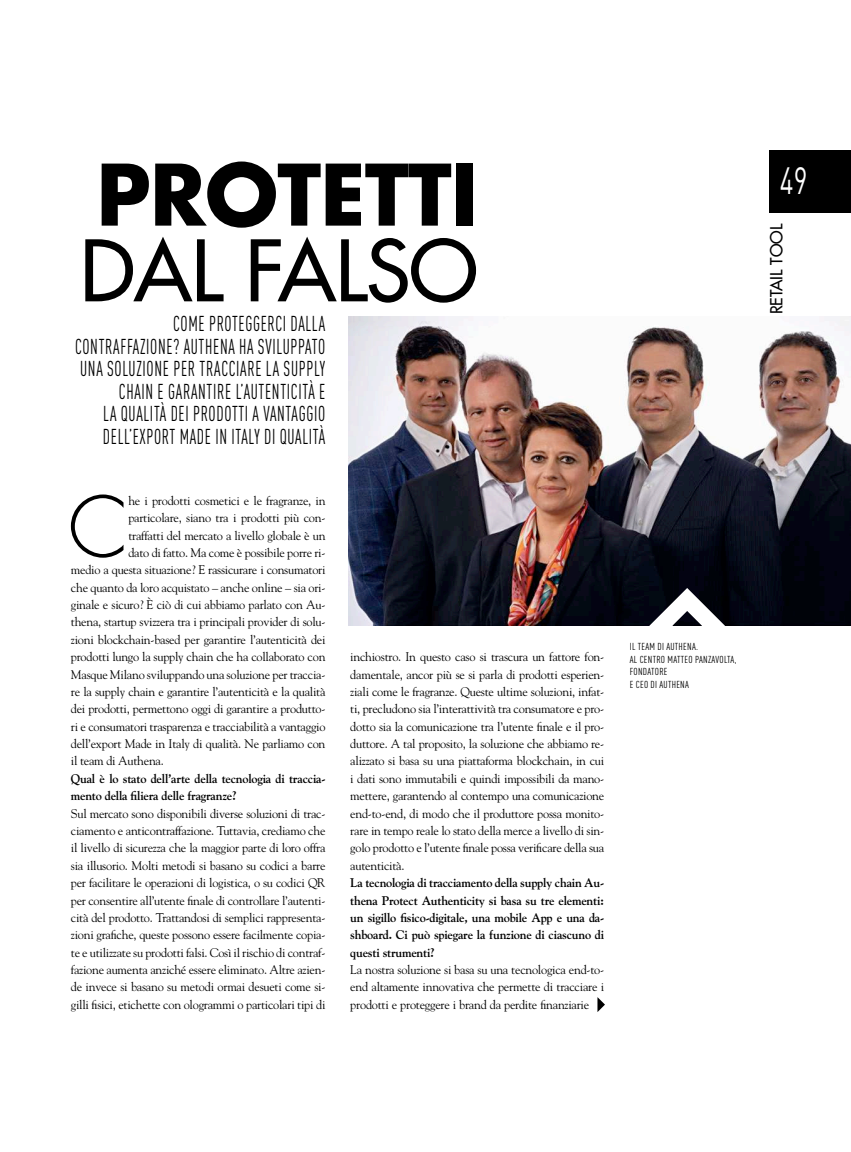
<style>
.page{position:relative;width:851px;height:1152px;background:#fff}
.page>*{position:absolute;margin:0;border:0;box-sizing:border-box;transform-origin:0 0}
.t1{font:700 82.25px "Futura Std";letter-spacing:-.01em;color:#000}
.t2{font:500 82.25px "Futura Std";letter-spacing:-.01em;color:#000}
.t3{font:300 81.62px "Futura Std";color:#000}
.t4{font:37.5px "DIN Pro";color:#fff;scale:.7 1}
.t5{font:condensed 21.25px/22.5px "DIN Pro";letter-spacing:.04em;color:#000;text-align:right;scale:.8 1}
.t6{font:500 16.25px "Futura Std";color:#000}
.t7{font:12.5px/17.4px "Goudy Std";letter-spacing:-.02em;color:#000;text-align:justify}
.t8{font:700 12.5px/17.4px "Goudy Std";letter-spacing:-.02em;color:#000}
.t9{font:condensed 10px/12.5px "DIN Pro";letter-spacing:.03em;color:#000}
</style>
<div class="page">
<img style="left:348px;top:316px;width:502px;height:310px">
<div style="left:769px;top:150px;width:81px;height:63px;background:#000"></div>
<svg style="left:597px;top:997px;width:8px;height:15px"></svg>
<svg style="left:637px;top:576px;width:99px;height:50px"></svg>
<h1 class="t1" style="left:96px;top:140px;width:382px">PROTETTI</h1>
<h1 class="t2" style="left:80px;top:219px;width:399px">DAL FALSO</h1>
<h3 class="t5" style="left:75px;top:311px;width:314px">COME PROTEGGERCI DALLA CONTRAFFAZIONE? AUTHENA HA SVILUPPATO UNA SOLUZIONE PER TRACCIARE LA SUPPLY CHAIN E GARANTIRE L’AUTENTICITÀ E<br>LA QUALITÀ DEI PRODOTTI A VANTAGGIO DELL’EXPORT MADE IN ITALY DI QUALITÀ</h3>
<h2 class="t3" style="left:68px;top:477px;width:62px">C</h2>
<p class="t7" style="left:128px;top:491px;width:199px">he i prodotti cosmetici e le fragranze, in</p>
<p class="t7" style="left:128px;top:509px;width:199px">particolare, siano tra i prodotti più con-</p>
<p class="t7" style="left:128px;top:526px;width:199px">traffatti del mercato a livello globale è un</p>
<p class="t7" style="left:128px;top:544px;width:199px">dato di fatto. Ma come è possibile porre ri-</p>
<p class="t7" style="left:71px;top:561px;width:256px">medio a questa situazione? E rassicurare i consumatori</p>
<p class="t7" style="left:71px;top:578px;width:256px">che quanto da loro acquistato – anche online – sia ori-</p>
<p class="t7" style="left:71px;top:596px;width:256px">ginale e sicuro? È ciò di cui abbiamo parlato con Au-</p>
<p class="t7" style="left:71px;top:613px;width:256px">thena, startup svizzera tra i principali provider di solu-</p>
<p class="t7" style="left:71px;top:630px;width:256px">zioni blockchain-based per garantire l’autenticità dei</p>
<p class="t7" style="left:71px;top:648px;width:256px">prodotti lungo la supply chain che ha collaborato con</p>
<p class="t7" style="left:71px;top:665px;width:256px">Masque Milano sviluppando una soluzione per traccia-</p>
<p class="t7" style="left:71px;top:683px;width:256px">re la supply chain e garantire l’autenticità e la qualità</p>
<p class="t7" style="left:71px;top:700px;width:256px">dei prodotti, permettono oggi di garantire a produtto-</p>
<p class="t7" style="left:71px;top:717px;width:256px">ri e consumatori trasparenza e tracciabilità a vantaggio</p>
<p class="t7" style="left:71px;top:735px;width:256px">dell’export Made in Italy di qualità. Ne parliamo con</p>
<p class="t7" style="left:71px;top:752px;width:94px">il team di Authena.</p>
<p class="t8" style="left:71px;top:770px;width:256px">Qual è lo stato dell’arte della tecnologia di traccia&shy;mento della filiera delle fragranze?</p>
<p class="t7" style="left:71px;top:804px;width:256px">Sul mercato sono disponibili diverse soluzioni di trac&shy;ciamento e anticontraffazione. Tuttavia, crediamo che il livello di sicurezza che la maggior parte di loro offra sia illusorio. Molti metodi si basano su codici a barre per facilitare le operazioni di logistica, o su codici QR per consentire all’utente finale di controllare l’autenti&shy;cità del prodotto. Trattandosi di semplici rappresenta&shy;zioni grafiche, queste possono essere facilmente copia&shy;te e utilizzate su prodotti falsi. Così il rischio di contraf&shy;fazione aumenta anziché essere eliminato. Altre azien&shy;de invece si basano su metodi ormai desueti come si&shy;gilli fisici, etichette con ologrammi o particolari tipi di</p>
<p class="t7" style="left:350px;top:648px;width:255px">inchiostro. In questo caso si trascura un fattore fon&shy;damentale, ancor più se si parla di prodotti esperien&shy;ziali come le fragranze. Queste ultime soluzioni, infat&shy;ti, precludono sia l’interattività tra consumatore e pro&shy;dotto sia la comunicazione tra l’utente finale e il pro&shy;duttore. A tal proposito, la soluzione che abbiamo re&shy;alizzato si basa su una piattaforma blockchain, in cui i dati sono immutabili e quindi impossibili da mano&shy;mettere, garantendo al contempo una comunicazione end-to-end, di modo che il produttore possa monito&shy;rare in tempo reale lo stato della merce a livello di sin&shy;golo prodotto e l’utente finale possa verificare della sua autenticità.</p>
<p class="t8" style="left:350px;top:874px;width:255px;text-align:justify">La tecnologia di tracciamento della supply chain Au&shy;thena Protect Authenticity si basa su tre elementi: un sigillo fisico-digitale, una mobile App e una da&shy;shboard. Ci può spiegare la funzione di ciascuno di questi strumenti?</p>
<p class="t7" style="left:350px;top:961px;width:255px">La nostra soluzione si basa su una tecnologica end-to&shy;end altamente innovativa che permette di tracciare i prodotti e proteggere i brand da perdite finanziarie</p>
<p class="t9" style="left:629px;top:640px;width:108px">IL TEAM DI AUTHENA.<br>AL CENTRO MATTEO PANZAVOLTA,<br>FONDATORE<br>E CEO DI AUTHENA</p>
<h3 class="t4" style="left:779px;top:151px;width:41px">49</h3>
<h3 class="t6" style="left:766px;top:314px;width:92px;rotate:-90deg">RETAIL TOOL</h3>
</div>
